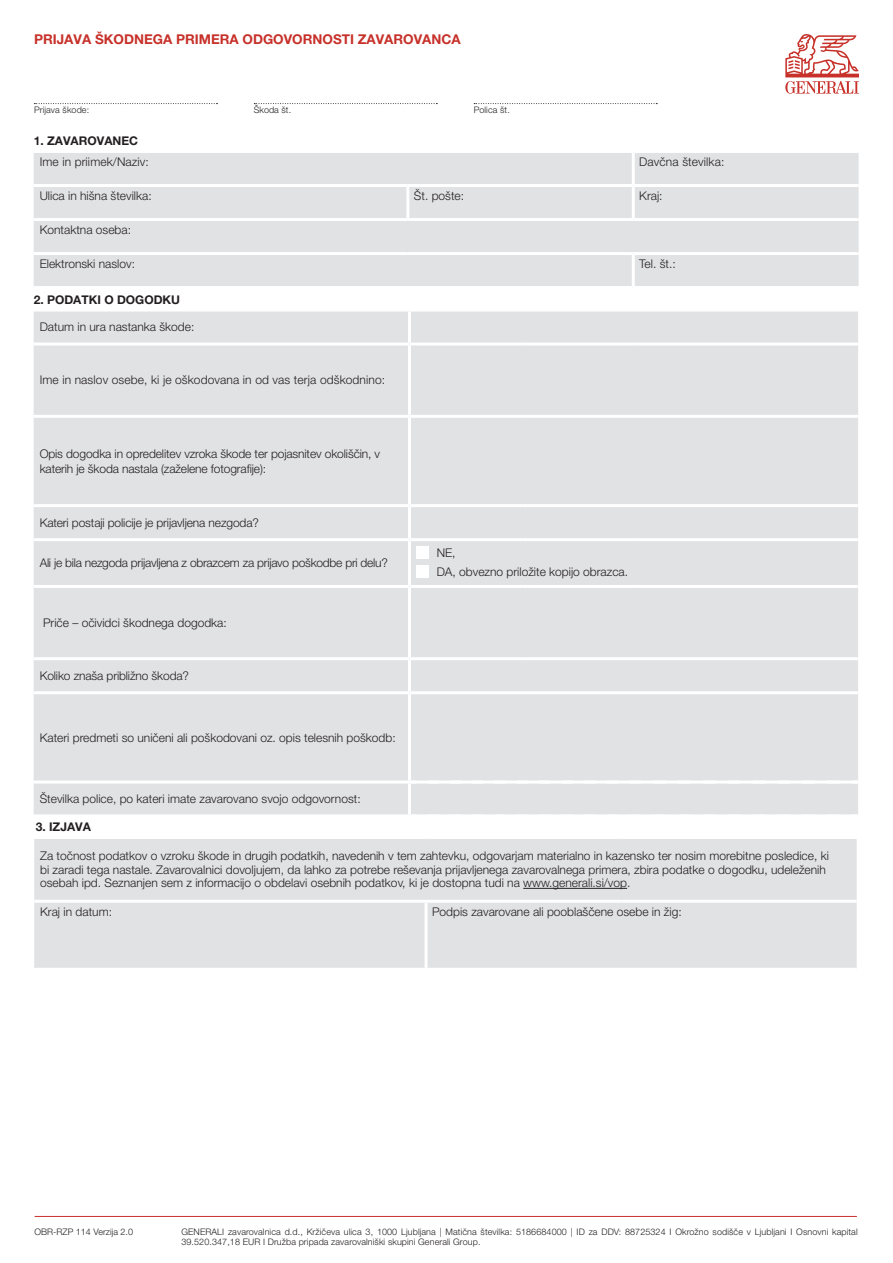
<style>
.page{position:relative;width:893px;height:1263px;background:#fff}
.page>*{position:absolute;margin:0;border:0;box-sizing:border-box;transform-origin:0 0}
._0_Glavni_naslov{font:700 13.5px "Helvetica Neue LT Pro";color:#c7312a}
.t1{font:300 12px/13.5px "Helvetica Neue LT Pro";color:#231f20}
.t2{font:300 12px "Helvetica Neue LT Pro";letter-spacing:-.02em;color:#231f20}
._0_Glavni_naslov-2{font:700 12px "Helvetica Neue LT Pro";color:#231f20}
.t3{font:300 9px/10.5px "Helvetica Neue LT Pro";letter-spacing:.01em;color:#231f20}
</style>
<div class="page">
<div style="left:34px;top:311px;width:824px;height:503px;background:#e1e2e4"></div>
<hr style="left:411px;top:780px;width:111px;height:3px;background:#fff">
<hr style="left:522px;top:780px;width:113px;height:3px;background:#fff">
<hr style="left:635px;top:780px;width:223px;height:3px;background:#fff">
<hr style="left:408px;top:311px;width:3px;height:31px;background:#fff">
<hr style="left:408px;top:345px;width:3px;height:70px;background:#fff">
<hr style="left:408px;top:418px;width:3px;height:86px;background:#fff">
<hr style="left:408px;top:507px;width:3px;height:31px;background:#fff">
<hr style="left:408px;top:541px;width:3px;height:44px;background:#fff">
<hr style="left:408px;top:588px;width:3px;height:69px;background:#fff">
<hr style="left:408px;top:660px;width:3px;height:31px;background:#fff">
<hr style="left:34px;top:342px;width:375px;height:3px;background:#fff">
<hr style="left:409px;top:342px;width:113px;height:3px;background:#fff">
<hr style="left:522px;top:342px;width:113px;height:3px;background:#fff">
<hr style="left:635px;top:342px;width:223px;height:3px;background:#fff">
<hr style="left:34px;top:415px;width:375px;height:3px;background:#fff">
<hr style="left:409px;top:415px;width:113px;height:3px;background:#fff">
<hr style="left:522px;top:415px;width:113px;height:3px;background:#fff">
<hr style="left:635px;top:415px;width:223px;height:3px;background:#fff">
<hr style="left:34px;top:504px;width:375px;height:3px;background:#fff">
<hr style="left:34px;top:538px;width:375px;height:3px;background:#fff">
<hr style="left:409px;top:504px;width:113px;height:3px;background:#fff">
<hr style="left:522px;top:504px;width:113px;height:3px;background:#fff">
<hr style="left:635px;top:504px;width:223px;height:3px;background:#fff">
<hr style="left:409px;top:538px;width:113px;height:3px;background:#fff">
<hr style="left:522px;top:538px;width:113px;height:3px;background:#fff">
<hr style="left:635px;top:538px;width:223px;height:3px;background:#fff">
<hr style="left:34px;top:585px;width:375px;height:3px;background:#fff">
<hr style="left:409px;top:585px;width:113px;height:3px;background:#fff">
<hr style="left:522px;top:585px;width:113px;height:3px;background:#fff">
<hr style="left:635px;top:585px;width:223px;height:3px;background:#fff">
<hr style="left:34px;top:657px;width:375px;height:3px;background:#fff">
<hr style="left:409px;top:657px;width:113px;height:3px;background:#fff">
<hr style="left:522px;top:657px;width:113px;height:3px;background:#fff">
<hr style="left:635px;top:657px;width:223px;height:3px;background:#fff">
<hr style="left:34px;top:691px;width:375px;height:3px;background:#fff">
<hr style="left:409px;top:691px;width:113px;height:3px;background:#fff">
<hr style="left:408px;top:694px;width:3px;height:86px;background:#fff">
<hr style="left:522px;top:691px;width:113px;height:3px;background:#fff">
<hr style="left:635px;top:691px;width:223px;height:3px;background:#fff">
<hr style="left:34px;top:780px;width:377px;height:3px;background:#fff">
<hr style="left:408px;top:783px;width:3px;height:31px;background:#fff">
<svg style="left:438px;top:780px;width:73px;height:1px"></svg>
<svg style="left:653px;top:780px;width:193px;height:1px"></svg>
<svg style="left:539px;top:780px;width:96px;height:1px"></svg>
<svg style="left:34px;top:103px;width:183px;height:1px"></svg>
<svg style="left:785px;top:34px;width:74px;height:60px"></svg>
<hr style="left:35px;top:1216px;width:822px;height:1px;background:#c7312a">
<div style="left:416px;top:546px;width:13px;height:13px;background:#fff"></div>
<div style="left:34px;top:153px;width:825px;height:133px;background:#e1e2e4"></div>
<hr style="left:34px;top:184px;width:374px;height:3px;background:#fff">
<hr style="left:408px;top:184px;width:225px;height:3px;background:#fff">
<hr style="left:406px;top:187px;width:3px;height:31px;background:#fff">
<hr style="left:633px;top:184px;width:226px;height:3px;background:#fff">
<hr style="left:632px;top:187px;width:3px;height:31px;background:#fff">
<hr style="left:632px;top:153px;width:3px;height:31px;background:#fff">
<hr style="left:34px;top:218px;width:374px;height:3px;background:#fff">
<hr style="left:408px;top:218px;width:225px;height:3px;background:#fff">
<hr style="left:633px;top:218px;width:226px;height:3px;background:#fff">
<hr style="left:34px;top:252px;width:374px;height:3px;background:#fff">
<hr style="left:408px;top:252px;width:225px;height:3px;background:#fff">
<hr style="left:633px;top:252px;width:226px;height:3px;background:#fff">
<hr style="left:632px;top:255px;width:3px;height:31px;background:#fff">
<div style="left:416px;top:565px;width:13px;height:13px;background:#fff"></div>
<svg style="left:254px;top:103px;width:183px;height:1px"></svg>
<svg style="left:34px;top:814px;width:818px;height:1px"></svg>
<div style="left:34px;top:839px;width:823px;height:129px;background:#e1e2e4"></div>
<hr style="left:34px;top:900px;width:392px;height:3px;background:#fff">
<hr style="left:426px;top:900px;width:195px;height:3px;background:#fff">
<hr style="left:425px;top:903px;width:3px;height:65px;background:#fff">
<hr style="left:621px;top:900px;width:236px;height:3px;background:#fff">
<hr style="left:523px;top:888px;width:104px;height:1px;background:#231f20">
<svg style="left:474px;top:103px;width:183px;height:1px"></svg>
<p class="_0_Glavni_naslov" style="left:34px;top:30px;width:428px">PRIJAVA ŠKODNEGA PRIMERA ODGOVORNOSTI ZAVAROVANCA</p>
<p class="t3" style="left:34px;top:105px;width:57px">Prijava škode:</p>
<p class="t3" style="left:254px;top:104px;width:39px">Škoda št.</p>
<p class="t3" style="left:474px;top:104px;width:38px">Polica št.</p>
<p class="_0_Glavni_naslov-2" style="left:34px;top:133px;width:106px">1. ZAVAROVANEC</p>
<p class="t1" style="left:40px;top:155px;width:111px">Ime in priimek/Naziv:</p>
<p class="t1" style="left:639px;top:155px;width:87px">Davčna številka:</p>
<p class="t1" style="left:40px;top:189px;width:114px">Ulica in hišna številka:</p>
<p class="t1" style="left:414px;top:189px;width:52px">Št. pošte:</p>
<p class="t1" style="left:639px;top:189px;width:25px">Kraj:</p>
<p class="t1" style="left:40px;top:223px;width:93px">Kontaktna oseba:</p>
<p class="t1" style="left:40px;top:257px;width:97px">Elektronski naslov:</p>
<p class="t1" style="left:639px;top:257px;width:38px">Tel. št.:</p>
<p class="_0_Glavni_naslov-2" style="left:34px;top:292px;width:148px">2. PODATKI O DOGODKU</p>
<p class="t1" style="left:40px;top:320px;width:156px">Datum in ura nastanka škode:</p>
<p class="t1" style="left:40px;top:373px;width:347px">Ime in naslov osebe, ki je oškodovana in od vas terja odškodnino:</p>
<p class="t1" style="left:40px;top:446px;width:342px;line-height:15px">Opis dogodka in opredelitev vzroka škode ter pojasnitev okoliščin, v katerih je škoda nastala (zaželene fotografije):</p>
<p class="t1" style="left:40px;top:516px;width:221px">Kateri postaji policije je prijavljena nezgoda?</p>
<p class="t2" style="left:40px;top:556px;width:350px">Ali je bila nezgoda prijavljena z obrazcem za prijavo poškodbe pri delu?</p>
<p class="t1" style="left:43px;top:616px;width:185px">Priče – očividci škodnega dogodka:</p>
<p class="t1" style="left:40px;top:669px;width:151px">Koliko znaša približno škoda?</p>
<p class="t1" style="left:40px;top:730px;width:358px">Kateri predmeti so uničeni ali poškodovani oz. opis telesnih poškodb:</p>
<p class="t1" style="left:40px;top:792px;width:322px">Številka police, po kateri imate zavarovano svojo odgovornost:</p>
<p class="t1" style="left:437px;top:545px;width:20px">NE,</p>
<p class="t1" style="left:437px;top:565px;width:193px">DA, obvezno priložite kopijo obrazca.</p>
<p class="_0_Glavni_naslov-2" style="left:36px;top:819px;width:57px">3. IZJAVA</p>
<p class="t1" style="left:40px;top:849px;width:790px">Za točnost podatkov o vzroku škode in drugih podatkih, navedenih v tem zahtevku, odgovarjam materialno in kazensko ter nosim morebitne posledice, ki bi zaradi tega nastale. Zavarovalnici dovoljujem, da lahko za potrebe reševanja prijavljenega zavarovalnega primera, zbira podatke o dogodku, udeleženih osebah ipd. Seznanjen sem z informacijo o obdelavi osebnih podatkov, ki je dostopna tudi na www.generali.si/vop.</p>
<p class="t1" style="left:40px;top:904px;width:73px">Kraj in datum:</p>
<p class="t1" style="left:432px;top:904px;width:251px">Podpis zavarovane ali pooblaščene osebe in žig:</p>
<p class="t3" style="left:35px;top:1226px;width:100px">OBR-RZP 114 Verzija 2.0</p>
<p class="t3" style="left:181px;top:1226px;width:678px">GENERALI zavarovalnica d.d., Kržičeva ulica 3, 1000 Ljubljana | Matična številka: 5186684000 | ID za DDV: 88725324 I Okrožno sodišče v Ljubljani I Osnovni kapital<br>39.520.347,18 EUR I Družba pripada zavarovalniški skupini Generali Group.</p>
</div>
